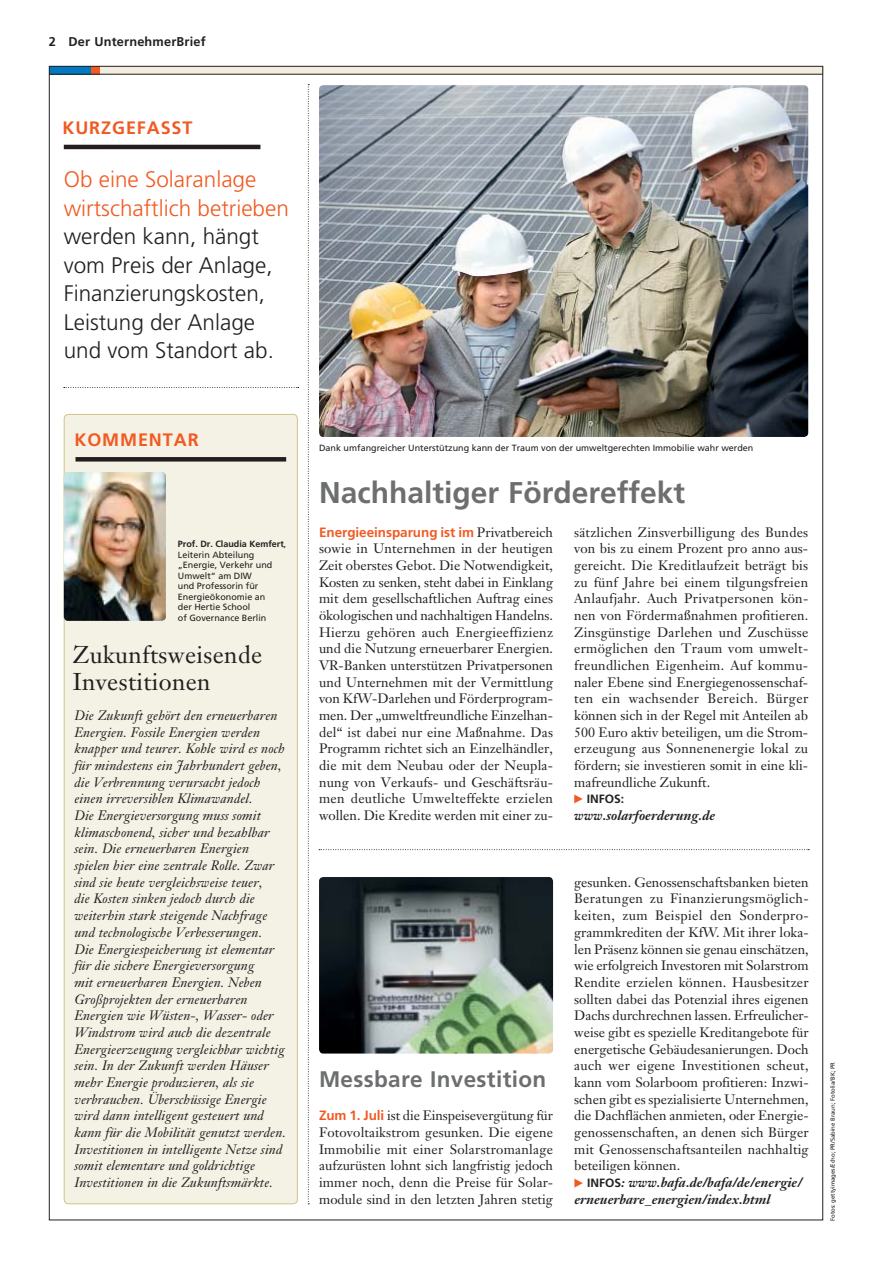
<style>
.page{position:relative;width:893px;height:1263px;background:#fff}
.page>*{position:absolute;margin:0;border:0;box-sizing:border-box;transform-origin:0 0}
.t1{font:700 30px "Frutiger LT";color:#6d6e70}
.t2{font:24px/27px "Janson Text LT";letter-spacing:.015em;color:#231f20}
.t3{font:300 22.5px/28.5px "Frutiger LT";color:#231f20}
.t4{font:300 22.5px/28.5px "Frutiger LT";color:#f15a22}
.t5{font:700 22.5px "Frutiger LT";letter-spacing:.015em;color:#6d6e70}
.t6{font:700 18px "Frutiger LT";letter-spacing:.05em;color:#f15a22}
.t7{font:13.5px/16.6px "Janson Text LT";letter-spacing:.005em;color:#231f20;text-align:justify}
.t8{font:italic 13.5px/16.6px "Janson Text LT";letter-spacing:.01em;color:#231f20}
.t9{font:italic 700 13.5px/16.6px "Janson Text LT";color:#231f20}
.t10{font:700 13.5px "Frutiger LT";letter-spacing:-.005em;color:#f15a22}
.t11{font:700 12.75px "Frutiger LT";letter-spacing:.015em;color:#231f20}
.t12{font:700 12px "Frutiger LT";color:#231f20}
.t13{font:9px/10.5px "Frutiger LT";color:#231f20}
.t14{font:6px "Frutiger LT";color:#231f20}
.s1{font-weight:700}
.s2{font-family:"Janson Text LT";font-weight:400;color:#231f20}
.s3{font-family:"Frutiger LT";font-weight:700;color:#f15a22}
.s4{font-family:"Frutiger LT";font-style:normal;font-size:12px}
</style>
<div class="page">
<div style="left:49px;top:66px;width:42px;height:8px;background:#0079c1"></div>
<div style="left:98px;top:66px;width:725px;height:8px;background:#f2eedf"></div>
<div style="left:91px;top:66px;width:9px;height:8px;background:#f15a22"></div>
<div style="left:64px;top:414px;width:233px;height:790px;background:#f4f1e5;border-radius:4px"></div>
<div style="left:64px;top:414px;width:234px;height:790px;border:1px solid #d1c486;border-radius:4px"></div>
<svg style="left:308px;top:84px;width:1px;height:1120px"></svg>
<svg style="left:64px;top:387px;width:235px;height:1px"></svg>
<hr style="left:49px;top:74px;width:773px;height:1px;background:#231f20">
<img style="left:319px;top:85px;width:489px;height:352px;border-radius:4px">
<img style="left:319px;top:877px;width:234px;height:177px;border-radius:4px">
<hr style="left:64px;top:145px;width:196px;height:4px;background:#231f20">
<svg style="left:319px;top:849px;width:490px;height:1px"></svg>
<img style="left:64px;top:472px;width:102px;height:149px;border-radius:4px">
<svg style="left:574px;top:794px;width:8px;height:9px"></svg>
<svg style="left:574px;top:1179px;width:9px;height:9px"></svg>
<div style="left:75px;top:457px;width:211px;height:5px;background:#231f20"></div>
<p class="t11" style="left:49px;top:36px;width:158px">2 Der UnternehmerBrief</p>
<h3 class="t6" style="left:62px;top:119px;width:132px">KURZGEFASST</h3>
<h3 class="t4" style="left:64px;top:166px;width:226px">Ob eine Solaranlage wirtschaftlich betrieben</h3>
<h3 class="t3" style="left:64px;top:223px;width:212px">werden kann, hängt vom Preis der Anlage,<br>Finanzierungskosten,<br>Leistung der Anlage und vom Standort ab.</h3>
<h3 class="t6" style="left:74px;top:432px;width:126px">KOMMENTAR</h3>
<p class="t13" style="left:178px;top:539px;width:110px"><span class="s1">Prof. Dr. Claudia Kemfert</span>,<br>Leiterin Abteilung „Energie, Verkehr und<br>Umwelt“ am DIW<br>und Professorin für<br>Energieökonomie an<br>der Hertie School<br>of Governance Berlin</p>
<h2 class="t2" style="left:73px;top:644px;width:191px">Zukunftsweisende<br>Investitionen</h2>
<p class="t8" style="left:74px;top:709px;width:213px">Die Zukunft gehört den erneuerbaren Energien. Fossile Energien werden knapper und teurer. Kohle wird es noch für mindestens ein Jahrhundert geben, die Verbrennung verursacht jedoch einen irreversiblen Klimawandel.<br>Die Energieversorgung muss somit klimaschonend, sicher und bezahlbar sein. Die erneuerbaren Energien spielen hier eine zentrale Rolle. Zwar sind sie heute vergleichsweise teuer,<br>die Kosten sinken jedoch durch die weiterhin stark steigende Nachfrage und technologische Verbesserungen.<br>Die Energiespeicherung ist elementar für die sichere Energieversorgung<br>mit erneuerbaren Energien. Neben Großprojekten der erneuerbaren Energien wie Wüsten-, Wasser- oder Windstrom wird auch die dezentrale Energieerzeugung vergleichbar wichtig sein. In der Zukunft werden Häuser mehr Energie produzieren, als sie verbrauchen. Überschüssige Energie wird dann intelligent gesteuert und kann für die Mobilität genutzt werden.<br>Investitionen in intelligente Netze sind somit elementare und goldrichtige Investitionen in die Zukunftsmärkte.</p>
<p class="t13" style="left:319px;top:443px;width:435px">Dank umfangreicher Unterstützung kann der Traum von der umweltgerechten Immobilie wahr werden</p>
<h1 class="t1" style="left:319px;top:478px;width:367px">Nachhaltiger Fördereffekt</h1>
<p class="t10" style="left:319px;top:525px;width:235px">Energieeinsparung ist im <span class="s2">Privatbereich</span></p>
<p class="t7" style="left:319px;top:541px;width:235px">sowie in Unternehmen in der heutigen Zeit oberstes Gebot. Die Notwendigkeit, Kosten zu senken, steht dabei in Einklang mit dem gesellschaftlichen Auftrag eines ökologischen und nachhaltigen Handelns.<br>Hierzu gehören auch Energieeffi zienz und die Nutzung erneuerbarer Energien.<br>VR-Banken unterstützen Privatpersonen und Unternehmen mit der Vermittlung von KfW-Darlehen und Förderprogram&shy;men. Der „umweltfreundliche Einzelhan&shy;del“ ist dabei nur eine Maßnahme. Das Programm richtet sich an Einzelhändler, die mit dem Neubau oder der Neupla&shy;nung von Verkaufs- und Geschäftsräu&shy;men deutliche Umwelteffekte erzielen wollen. Die Kredite werden mit einer zu-</p>
<p class="t7" style="left:574px;top:525px;width:235px">sätzlichen Zinsverbilligung des Bundes von bis zu einem Prozent pro anno aus&shy;gereicht. Die Kreditlaufzeit beträgt bis zu fünf Jahre bei einem tilgungsfreien Anlaufjahr. Auch Privatpersonen kön&shy;nen von Fördermaßnahmen profitieren.<br>Zinsgünstige Darlehen und Zuschüsse ermöglichen den Traum vom umwelt&shy;freundlichen Eigenheim. Auf kommu&shy;naler Ebene sind Energiegenossenschaf&shy;ten ein wachsender Bereich. Bürger können sich in der Regel mit Anteilen ab 500 Euro aktiv beteiligen, um die Strom&shy;erzeugung aus Sonnenenergie lokal zu fördern; sie investieren somit in eine kli&shy;mafreundliche Zukunft.</p>
<p class="t12" style="left:587px;top:793px;width:39px">INFOS:</p>
<p class="t9" style="left:574px;top:809px;width:142px">www.solarfoerderung.de</p>
<h3 class="t5" style="left:319px;top:1068px;width:229px">Messbare Investition</h3>
<p class="t7" style="left:319px;top:1108px;width:235px"><span class="s3">Zum 1. Juli</span> ist die Einspeisevergütung für Fotovoltaikstrom gesunken. Die eigene Immobilie mit einer Solarstromanlage aufzurüsten lohnt sich langfristig jedoch immer noch, denn die Preise für Solar&shy;module sind in den letzten Jahren stetig</p>
<p class="t7" style="left:574px;top:875px;width:236px">gesunken. Genossenschaftsbanken bieten Beratungen zu Finanzierungsmöglich&shy;keiten, zum Beispiel den Sonderpro&shy;grammkrediten der KfW. Mit ihrer loka&shy;len Präsenz können sie genau einschätzen, wie erfolgreich Investoren mit Solarstrom Rendite erzielen können. Hausbesitzer sollten dabei das Potenzial ihres eigenen Dachs durchrechnen lassen. Erfreulicher&shy;weise gibt es spezielle Kreditangebote für energetische Gebäudesanierungen. Doch auch wer eigene Investitionen scheut, kann vom Solarboom profitieren: Inzwi&shy;schen gibt es spezialisierte Unternehmen, die Dachflächen anmieten, oder Energie&shy;genossenschaften, an denen sich Bürger mit Genossenschaftsanteilen nachhaltig beteiligen können.</p>
<p class="t9" style="left:574px;top:1176px;width:229px;text-indent:13px"><span class="s4">INFOS</span>: www.bafa.de/bafa/de/energie/ erneuerbare_energien/index.html</p>
<p class="t14" style="left:829px;top:1221px;width:161px;rotate:-90deg">Fotos: gettyimages/Echo; PR/Sabine Braun; Fotolia/BK; PR</p>
</div>
